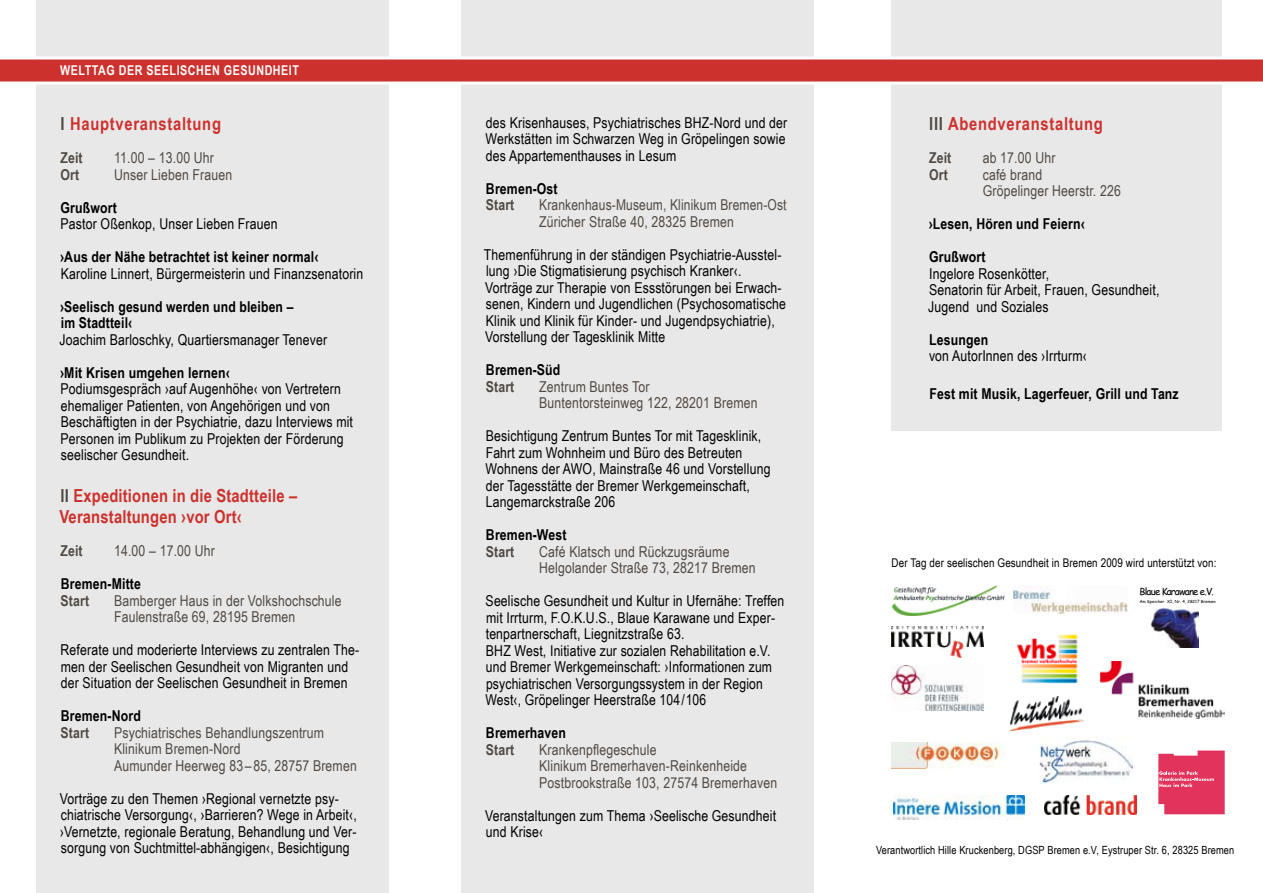
<style>
.page{position:relative;width:1263px;height:893px;background:#fff}
.page>*{position:absolute;margin:0;border:0;box-sizing:border-box;transform-origin:0 0}
.t1{font:700 18px/21px "Arial Narrow";letter-spacing:.01em;color:#cd312d}
.t2{font:700 18px "Arial Narrow";letter-spacing:.04em;color:#cd312d}
.t3{font:15px/16.5px "Arial Narrow";letter-spacing:.01em;color:#000}
.t4{font:15px/16.5px "Arial Narrow";letter-spacing:.01em;color:#504a44}
.t5{font:700 15px/16.5px "Arial Narrow";letter-spacing:.01em;color:#000}
.t6{font:700 15px "Arial Narrow";letter-spacing:.01em;color:#504a44}
.t7{font:700 13.5px "Arial Narrow";letter-spacing:.04em;color:#fff}
.t8{font:12px "Arial Narrow";letter-spacing:.01em;color:#000}
.t9{font:11.25px "Arial Narrow";letter-spacing:.01em;color:#000}
.t10{font:9.6px "Comic Sans MS";letter-spacing:-.075em;color:#000}
.t11{font:4.2px "Comic Sans MS";color:#000}
.s1{color:#504a44}
</style>
<div class="page">
<div style="left:461px;top:0;width:353px;height:893px;background:#e9e8e8"></div>
<div style="left:36px;top:0;width:353px;height:893px;background:#e9e8e8"></div>
<div style="left:891px;top:0;width:331px;height:431px;background:#e9e8e8"></div>
<svg style="left:0;top:56px;width:1263px;height:29px;background:#d8615e"></svg>
<img style="left:1150px;top:606px;width:49px;height:42px">
<img style="left:1013px;top:585px;width:114px;height:29px">
<img style="left:891px;top:742px;width:111px;height:27px">
<img style="left:891px;top:585px;width:114px;height:31px">
<img style="left:1009px;top:696px;width:74px;height:35px">
<img style="left:891px;top:627px;width:92px;height:31px">
<svg style="left:1158px;top:750px;width:67px;height:64px;background:#e54a6e"></svg>
<img style="left:893px;top:795px;width:131px;height:24px">
<img style="left:891px;top:665px;width:93px;height:46px">
<img style="left:1017px;top:634px;width:61px;height:50px">
<img style="left:1040px;top:737px;width:92px;height:47px">
<img style="left:1101px;top:661px;width:124px;height:58px">
<img style="left:1045px;top:795px;width:91px;height:19px">
<p class="t7" style="left:60px;top:60px;width:19px">Welttag</p>
<p class="t7" style="left:119px;top:60px;width:43px">der Seelis</p>
<p class="t7" style="left:188px;top:60px;width:17px">chen</p>
<p class="t7" style="left:224px;top:60px;width:18px">Gesun</p>
<p class="t7" style="left:265px;top:60px;width:16px">dheit</p>
<p class="t2" style="left:61px;top:110px;width:162px"><span class="s1">I</span> Hauptveranstaltung</p>
<p class="t6" style="left:60px;top:146px;width:24px">Zeit</p>
<p class="t4" style="left:114px;top:149px;width:101px">11.00 – 13.00 Uhr</p>
<p class="t6" style="left:61px;top:163px;width:20px">Ort</p>
<p class="t4" style="left:114px;top:165px;width:120px">Unser Lieben Frauen</p>
<p class="t5" style="left:60px;top:198px;width:58px">Grußwort</p>
<p class="t3" style="left:61px;top:215px;width:219px">Pastor Oßenkop, Unser Lieben Frauen</p>
<p class="t5" style="left:60px;top:248px;width:260px">›Aus der Nähe betrachtet ist keiner normal‹</p>
<p class="t3" style="left:61px;top:264px;width:304px">Karoline Linnert, Bürgermeisterin und Finanzsenatorin</p>
<p class="t5" style="left:60px;top:297px;width:235px">›Seelisch gesund werden und bleiben – im Stadtteil‹</p>
<p class="t3" style="left:59px;top:330px;width:269px">Joachim Barloschky, Quartiersmanager Tenever</p>
<p class="t5" style="left:60px;top:363px;width:171px">›Mit Krisen umgehen lernen‹</p>
<p class="t3" style="left:61px;top:380px;width:294px">Podiumsgespräch ›auf Augenhöhe‹ von Vertretern ehemaliger Patienten, von Angehörigen und von Beschäftigten in der Psychiatrie, dazu Interviews mit Personen im Publikum zu Projekten der Förderung seelischer Gesundheit.</p>
<p class="t1" style="left:59px;top:484px;width:239px"><span class="s1">II</span> Expeditionen in die Stadtteile –<br>Veranstaltungen ›vor Ort‹</p>
<p class="t6" style="left:60px;top:539px;width:24px">Zeit</p>
<p class="t4" style="left:114px;top:542px;width:102px">14.00 – 17.00 Uhr</p>
<p class="t5" style="left:61px;top:575px;width:82px">Bremen-Mitte</p>
<p class="t6" style="left:61px;top:589px;width:30px">Start</p>
<p class="t4" style="left:114px;top:591px;width:229px">Bamberger Haus in der Volkshochschule<br>Faulenstraße 69, 28195 Bremen</p>
<p class="t3" style="left:61px;top:641px;width:300px">Referate und moderierte Interviews zu zentralen The&shy;men der Seelischen Gesundheit von Migranten und der Situation der Seelischen Gesundheit in Bremen</p>
<p class="t5" style="left:61px;top:707px;width:82px">Bremen-Nord</p>
<p class="t6" style="left:61px;top:721px;width:30px">Start</p>
<p class="t4" style="left:114px;top:723px;width:244px">Psychiatrisches Behandlungszentrum<br>Klinikum Bremen-Nord<br>Aumunder Heerweg 83–85, 28757 Bremen</p>
<p class="t3" style="left:60px;top:789px;width:299px">Vorträge zu den Themen ›Regional vernetzte psy&shy;chiatrische Versorgung‹, ›Barrieren? Wege in Arbeit‹, ›Vernetzte, regionale Beratung, Behandlung und Ver&shy;sorgung von Suchtmittel-abhängigen‹, Besichtigung</p>
<p class="t3" style="left:485px;top:114px;width:303px;text-align:justify">des Krisenhauses, Psychiatrisches BHZ-Nord und der Werkstätten im Schwarzen Weg in Gröpelingen sowie des Appartementhauses in Lesum</p>
<p class="t5" style="left:486px;top:180px;width:73px">Bremen-Ost</p>
<p class="t6" style="left:486px;top:194px;width:30px">Start</p>
<p class="t4" style="left:539px;top:196px;width:249px">Krankenhaus-Museum, Klinikum Bremen-Ost<br>Züricher Straße 40, 28325 Bremen</p>
<p class="t3" style="left:484px;top:246px;width:303px">Themenführung in der ständigen Psychiatrie-Ausstel&shy;lung ›Die Stigmatisierung psychisch Kranker‹.<br>Vorträge zur Therapie von Essstörungen bei Erwach&shy;senen, Kindern und Jugendlichen (Psychosomatische Klinik und Klinik für Kinder- und Jugendpsychiatrie), Vorstellung der Tagesklinik Mitte</p>
<p class="t5" style="left:486px;top:361px;width:76px">Bremen-Süd</p>
<p class="t6" style="left:486px;top:375px;width:30px">Start</p>
<p class="t4" style="left:539px;top:378px;width:220px">Zentrum Buntes Tor<br>Buntentorsteinweg 122, 28201 Bremen</p>
<p class="t3" style="left:485px;top:427px;width:287px">Besichtigung Zentrum Buntes Tor mit Tagesklinik, Fahrt zum Wohnheim und Büro des Betreuten Wohnens der AWO, Mainstraße 46 und Vorstellung der Tagesstätte der Bremer Werkgemeinschaft, Langemarckstraße 206</p>
<p class="t5" style="left:486px;top:526px;width:82px">Bremen-West</p>
<p class="t6" style="left:486px;top:540px;width:30px">Start</p>
<p class="t4" style="left:539px;top:543px;width:218px">Café Klatsch und Rückzugsräume<br>Helgolander Straße 73, 28217 Bremen</p>
<p class="t3" style="left:485px;top:592px;width:300px">Seelische Gesundheit und Kultur in Ufernähe: Treffen mit Irrturm, F.O.K.U.S., Blaue Karawane und Exper&shy;tenpartnerschaft, Liegnitzstraße 63.<br>BHZ West, Initiative zur sozialen Rehabilitation e.V. und Bremer Werkgemeinschaft: ›Informationen zum psychiatrischen Versorgungssystem in der Region West‹, Gröpelinger Heerstraße 104/106</p>
<p class="t5" style="left:486px;top:724px;width:82px">Bremerhaven</p>
<p class="t6" style="left:486px;top:738px;width:30px">Start</p>
<p class="t4" style="left:539px;top:741px;width:240px">Krankenpflegeschule<br>Klinikum Bremerhaven-Reinkenheide<br>Postbrookstraße 103, 27574 Bremerhaven</p>
<p class="t3" style="left:485px;top:807px;width:293px">Veranstaltungen zum Thema ›Seelische Gesundheit und Krise‹</p>
<p class="t2" style="left:929px;top:110px;width:175px"><span class="s1">III</span> Abendveranstaltung</p>
<p class="t6" style="left:929px;top:146px;width:24px">Zeit</p>
<p class="t4" style="left:983px;top:149px;width:74px">ab 17.00 Uhr</p>
<p class="t6" style="left:929px;top:163px;width:20px">Ort</p>
<p class="t4" style="left:983px;top:165px;width:140px">café brand<br>Gröpelinger Heerstr. 226</p>
<p class="t5" style="left:929px;top:215px;width:158px">›Lesen, Hören und Feiern‹</p>
<p class="t5" style="left:929px;top:248px;width:58px">Grußwort</p>
<p class="t3" style="left:928px;top:264px;width:233px">Ingelore Rosenkötter,<br>Senatorin für Arbeit, Frauen, Gesundheit,<br>Jugend und Soziales</p>
<p class="t5" style="left:929px;top:330px;width:61px">Lesungen</p>
<p class="t3" style="left:929px;top:347px;width:159px">von AutorInnen des ›Irrturm‹</p>
<p class="t5" style="left:929px;top:384px;width:251px">Fest mit Musik, Lagerfeuer, Grill und Tanz</p>
<p class="t8" style="left:891px;top:554px;width:326px">Der Tag der seelischen Gesundheit in Bremen 2009 wird unterstützt von:</p>
<p class="t10" style="left:1139px;top:587px;width:76px">Blaue Karawane e.V.</p>
<p class="t11" style="left:1139px;top:599px;width:78px">Am Speicher XI, Nr. 4, 28217 Bremen</p>
<p class="t9" style="left:876px;top:842px;width:360px">Verantwortlich Hille Kruckenberg, DGSP Bremen e.V, Eystruper Str. 6, 28325 Bremen</p>
</div>
